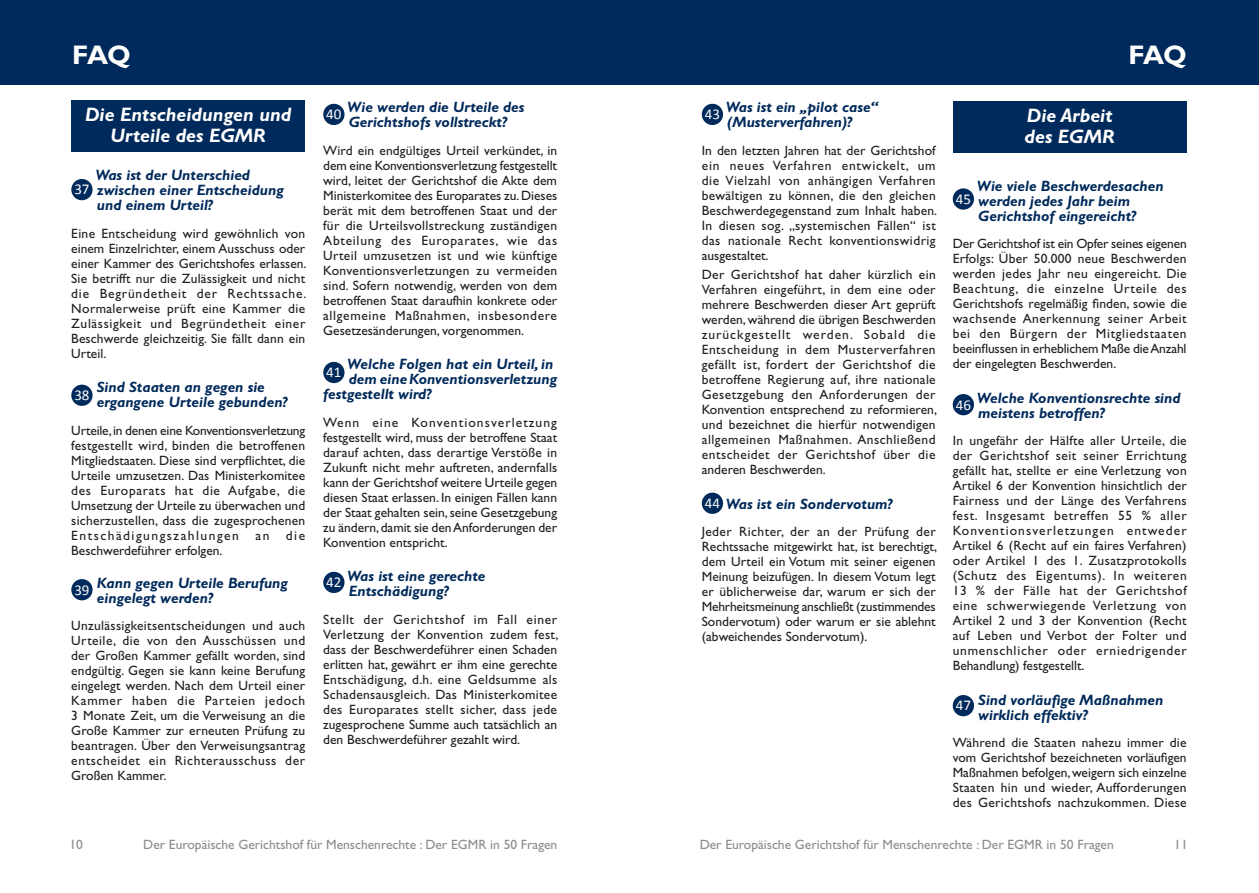
<style>
.page{position:relative;width:1259px;height:893px;background:#fff}
.page>*{position:absolute;margin:0;border:0;box-sizing:border-box;transform-origin:0 0}
.t1{font:700 27px "Gill Sans Std";letter-spacing:-.05em;color:#fff}
.t2{font:italic 700 19.5px/21px "Gill Sans Std";color:#fff;text-align:center}
.FAQ_-_Question{font:italic 700 15px/15px "Gill Sans Std";color:#002a5b}
.t3{font:15px "Calibri";color:#fff}
.FAQ_-_Texte{font:13.5px/15px "Gill Sans Std";letter-spacing:.01em;color:#231f20;text-align:justify}
.t4{font:13.5px "Gill Sans Std";color:#8a8c8f}
.s1{font-family:"Calibri";font-weight:400;font-style:normal;color:#fff}
</style>
<div class="page">
<div style="left:0;top:0;width:1259px;height:85px;background:#002a5b"></div>
<div style="left:71px;top:101px;width:234px;height:51px;background:#002a5b"></div>
<div style="left:71px;top:179px;width:22px;height:21px;background:#002a5b;border-radius:50%"></div>
<div style="left:71px;top:385px;width:22px;height:21px;background:#002a5b;border-radius:50%"></div>
<div style="left:71px;top:579px;width:22px;height:21px;background:#002a5b;border-radius:50%"></div>
<div style="left:323px;top:104px;width:21px;height:21px;background:#002a5b;border-radius:50%"></div>
<div style="left:323px;top:362px;width:21px;height:21px;background:#002a5b;border-radius:50%"></div>
<div style="left:323px;top:572px;width:21px;height:21px;background:#002a5b;border-radius:50%"></div>
<div style="left:702px;top:104px;width:21px;height:21px;background:#002a5b;border-radius:50%"></div>
<div style="left:702px;top:493px;width:21px;height:21px;background:#002a5b;border-radius:50%"></div>
<div style="left:952px;top:102px;width:234px;height:51px;background:#002a5b"></div>
<div style="left:952px;top:188px;width:22px;height:22px;background:#002a5b;border-radius:50%"></div>
<div style="left:952px;top:394px;width:22px;height:21px;background:#002a5b;border-radius:50%"></div>
<div style="left:952px;top:695px;width:22px;height:21px;background:#002a5b;border-radius:50%"></div>
<h1 class="t1" style="left:72px;top:39px;width:60px">FAQ</h1>
<h1 class="t1" style="left:1128px;top:39px;width:60px">FAQ</h1>
<p class="t2" style="left:85px;top:104px;width:208px">Die Entscheidungen und<br>Urteile des EGMR</p>
<p class="FAQ_-_Question" style="left:95px;top:168px;width:190px">Was ist der Unterschied zwischen einer Entscheidung und einem Urteil?</p>
<p class="FAQ_-_Texte" style="left:71px;top:226px;width:237px">Eine Entscheidung wird gewöhnlich von einem Einzelrichter, einem Ausschuss oder einer Kammer des Gerichtshofes erlassen.<br>Sie betrifft nur die Zulässigkeit und nicht die Begründetheit der Rechtssache.<br>Normalerweise prüft eine Kammer die Zulässigkeit und Begründetheit einer Beschwerde gleichzeitig. Sie fällt dann ein Urteil.</p>
<p class="t3" style="left:74px;top:386px;width:17px">38</p>
<p class="FAQ_-_Question" style="left:97px;top:380px;width:192px">Sind Staaten an gegen sie ergangene Urteile gebunden?</p>
<p class="FAQ_-_Texte" style="left:71px;top:423px;width:236px">Urteile, in denen eine Konventionsverletzung festgestellt wird, binden die betroffenen Mitgliedstaaten. Diese sind verpflichtet, die Urteile umzusetzen. Das Ministerkomitee des Europarats hat die Aufgabe, die Umsetzung der Urteile zu überwachen und sicherzustellen, dass die zugesprochenen Entschädigungszahlungen an die Beschwerdeführer erfolgen.</p>
<p class="t3" style="left:74px;top:580px;width:17px">39</p>
<p class="FAQ_-_Question" style="left:97px;top:575px;width:193px">Kann gegen Urteile Berufung eingelegt werden?</p>
<p class="FAQ_-_Texte" style="left:71px;top:618px;width:235px">Unzulässigkeitsentscheidungen und auch Urteile, die von den Ausschüssen und der Großen Kammer gefällt worden, sind endgültig. Gegen sie kann keine Berufung eingelegt werden. Nach dem Urteil einer Kammer haben die Parteien jedoch 3 Monate Zeit, um die Verweisung an die Große Kammer zur erneuten Prüfung zu beantragen. Über den Verweisungsantrag entscheidet ein Richterausschuss der Großen Kammer.</p>
<p class="t3" style="left:74px;top:180px;width:17px">37</p>
<p class="t3" style="left:326px;top:105px;width:17px">40</p>
<p class="FAQ_-_Question" style="left:347px;top:100px;width:179px">Wie werden die Urteile des<br>Gerichtshofs vollstreckt?</p>
<p class="FAQ_-_Texte" style="left:323px;top:143px;width:236px">Wird ein endgültiges Urteil verkündet, in dem eine Konventionsverletzung festgestellt wird, leitet der Gerichtshof die Akte dem Ministerkomitee des Europarates zu. Dieses berät mit dem betroffenen Staat und der für die Urteilsvollstreckung zuständigen Abteilung des Europarates, wie das Urteil umzusetzen ist und wie künftige Konventionsverletzungen zu vermeiden sind. Sofern notwendig, werden von dem betroffenen Staat daraufhin konkrete oder allgemeine Maßnahmen, insbesondere Gesetzesänderungen, vorgenommen.</p>
<p class="t3" style="left:326px;top:363px;width:17px">41</p>
<p class="FAQ_-_Question" style="left:347px;top:357px;width:208px">Welche Folgen hat ein Urteil, in</p>
<p class="FAQ_-_Question" style="left:349px;top:372px;width:210px">dem eineKonventionsverletzung</p>
<p class="FAQ_-_Question" style="left:323px;top:387px;width:109px">festgestellt wird?</p>
<p class="FAQ_-_Texte" style="left:323px;top:415px;width:235px">Wenn eine Konventionsverletzung festgestellt wird, muss der betroffene Staat darauf achten, dass derartige Verstöße in Zukunft nicht mehr auftreten, andernfalls kann der Gerichtshof weitere Urteile gegen diesen Staat erlassen. In einigen Fällen kann der Staat gehalten sein, seine Gesetzgebung zu ändern, damit sie den Anforderungen der Konvention entspricht.</p>
<p class="t3" style="left:326px;top:573px;width:17px">42</p>
<p class="FAQ_-_Question" style="left:347px;top:569px;width:140px">Was ist eine gerechte<br>Entschädigung?</p>
<p class="FAQ_-_Texte" style="left:323px;top:612px;width:237px">Stellt der Gerichtshof im Fall einer Verletzung der Konvention zudem fest, dass der Beschwerdeführer einen Schaden erlitten hat, gewährt er ihm eine gerechte Entschädigung, d.h. eine Geldsumme als Schadensausgleich. Das Ministerkomitee des Europarates stellt sicher, dass jede zugesprochene Summe auch tatsächlich an den Beschwerdeführer gezahlt wird.</p>
<p class="t3" style="left:705px;top:105px;width:17px">43</p>
<p class="FAQ_-_Question" style="left:726px;top:100px;width:154px">Was ist ein „pilot case“ (Musterverfahren)?</p>
<p class="FAQ_-_Texte" style="left:702px;top:143px;width:237px;text-align:left">In den letzten Jahren hat der Gerichtshof ein neues Verfahren entwickelt, um die Vielzahl von anhängigen Verfahren bewältigen zu können, die den gleichen Beschwerdegegenstand zum Inhalt haben.<br>In diesen sog. „systemischen Fällen“ ist das nationale Recht konventionswidrig ausgestaltet.</p>
<p class="FAQ_-_Texte" style="left:702px;top:267px;width:237px">Der Gerichtshof hat daher kürzlich ein Verfahren eingeführt, in dem eine oder mehrere Beschwerden dieser Art geprüft werden, während die übrigen Beschwerden zurückgestellt werden. Sobald die Entscheidung in dem Musterverfahren gefällt ist, fordert der Gerichtshof die betroffene Regierung auf, ihre nationale Gesetzgebung den Anforderungen der Konvention entsprechend zu reformieren, und bezeichnet die hierfür notwendigen allgemeinen Maßnahmen. Anschließend entscheidet der Gerichtshof über die anderen Beschwerden.</p>
<p class="FAQ_-_Question" style="left:705px;top:496px;width:189px"><span class="s1">44</span> Was ist ein Sondervotum?</p>
<p class="FAQ_-_Texte" style="left:702px;top:524px;width:237px">Jeder Richter, der an der Prüfung der Rechtssache mitgewirkt hat, ist berechtigt, dem Urteil ein Votum mit seiner eigenen Meinung beizufügen. In diesem Votum legt er üblicherweise dar, warum er sich der Mehrheitsmeinung anschließt (zustimmendes Sondervotum) oder warum er sie ablehnt (abweichendes Sondervotum).</p>
<p class="t2" style="left:1024px;top:105px;width:92px;text-align:left">Die Arbeit des EGMR</p>
<p class="FAQ_-_Question" style="left:976px;top:178px;width:188px">Wie viele Beschwerdesachen werden jedes Jahr beim<br>Gerichtshof eingereicht?</p>
<p class="FAQ_-_Texte" style="left:952px;top:236px;width:236px">Der Gerichtshof ist ein Opfer seines eigenen Erfolgs: Über 50.000 neue Beschwerden werden jedes Jahr neu eingereicht. Die Beachtung, die einzelne Urteile des Gerichtshofs regelmäßig finden, sowie die wachsende Anerkennung seiner Arbeit bei den Bürgern der Mitgliedstaaten beeinflussen in erheblichem Maße die Anzahl der eingelegten Beschwerden.</p>
<p class="t3" style="left:955px;top:395px;width:17px">46</p>
<p class="FAQ_-_Question" style="left:976px;top:390px;width:205px">Welche Konventionsrechte sind meistens betroffen?</p>
<p class="FAQ_-_Texte" style="left:952px;top:433px;width:235px">In ungefähr der Hälfte aller Urteile, die der Gerichtshof seit seiner Errichtung gefällt hat, stellte er eine Verletzung von Artikel 6 der Konvention hinsichtlich der Fairness und der Länge des Verfahrens fest. Insgesamt betreffen 55 % aller Konventionsverletzungen entweder Artikel 6 (Recht auf ein faires Verfahren) oder Artikel 1 des 1. Zusatzprotokolls (Schutz des Eigentums). In weiteren 13 % der Fälle hat der Gerichtshof eine schwerwiegende Verletzung von Artikel 2 und 3 der Konvention (Recht auf Leben und Verbot der Folter und unmenschlicher oder erniedrigender Behandlung) festgestellt.</p>
<p class="t3" style="left:955px;top:696px;width:17px">47</p>
<p class="FAQ_-_Question" style="left:978px;top:692px;width:187px">Sind vorläufige Maßnahmen wirklich effektiv?</p>
<p class="FAQ_-_Texte" style="left:952px;top:735px;width:235px">Während die Staaten nahezu immer die vom Gerichtshof bezeichneten vorläufigen Maßnahmen befolgen, weigern sich einzelne Staaten hin und wieder, Aufforderungen des Gerichtshofs nachzukommen. Diese</p>
<p class="t3" style="left:955px;top:189px;width:17px">45</p>
<p class="t4" style="left:69px;top:836px;width:15px">10</p>
<p class="t4" style="left:143px;top:836px;width:416px">Der Europäische Gerichtshof für Menschenrechte : Der EGMR in 50 Fragen</p>
<p class="t4" style="left:699px;top:836px;width:416px">Der Europäische Gerichtshof für Menschenrechte : Der EGMR in 50 Fragen</p>
<p class="t4" style="left:1174px;top:836px;width:15px">11</p>
</div>
